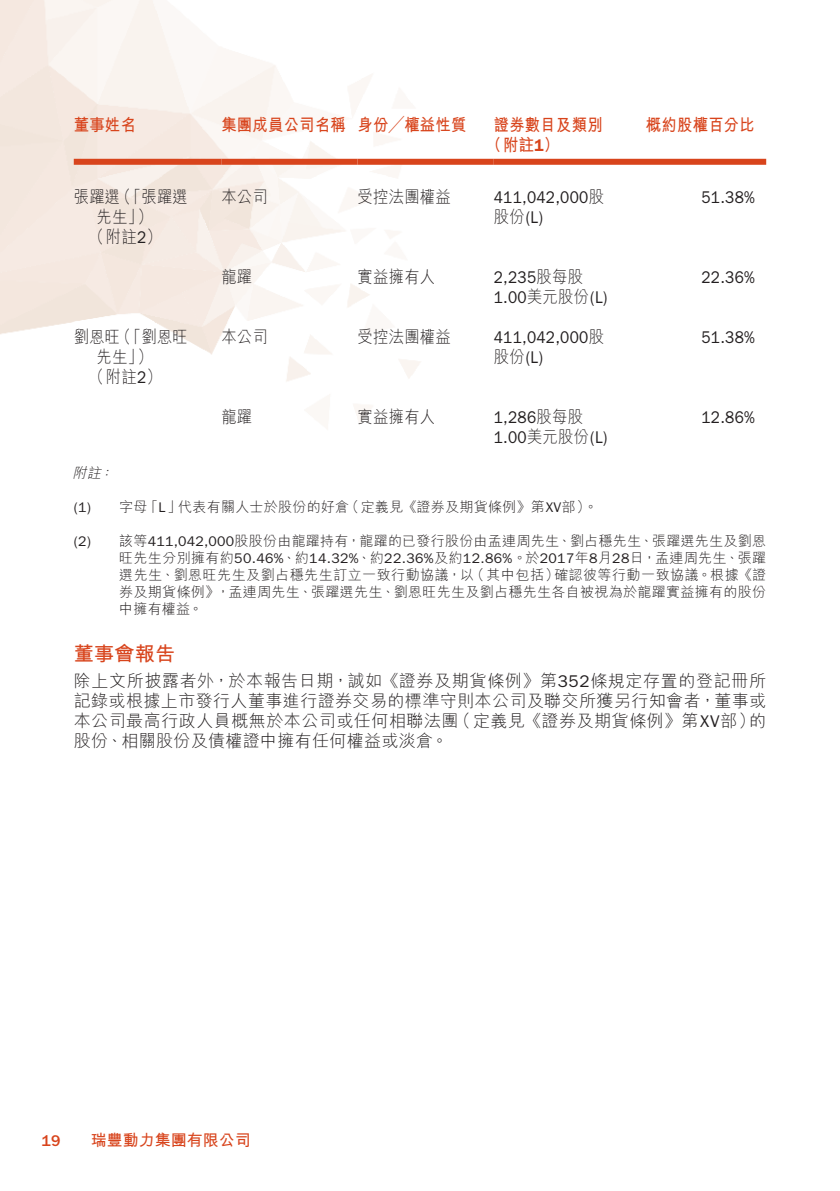
<style>
.page{position:relative;width:840px;height:1191px;background:#fff}
.page>*{position:absolute;margin:0;border:0;box-sizing:border-box;transform-origin:0 0}
.t1{font:700 20px "M Hei HK";letter-spacing:.02em;color:#d8441c}
.t2{font:300 17px/20px "M Hei HK";letter-spacing:.025em;color:#231f20;text-align:right}
.t3{font:17px "ITC Franklin Gothic Std";letter-spacing:.02em;color:#231f20;scale:.9 1}
.t4{font:300 17px "M Hei HK";letter-spacing:.025em;color:#231f20;scale:.9 1}
.t5{font:700 17px "M Hei HK";letter-spacing:.02em;color:#d8441c;scale:.9 1}
.t6{font:700 16px "M Hei HK";color:#d8441c}
.t7{font:500 16px "ITC Franklin Gothic Std";color:#d8441c}
.t8{font:300 14px/17px "M Hei HK";letter-spacing:.025em;color:#231f20}
.t9{font:14px "ITC Franklin Gothic Std";letter-spacing:.025em;color:#231f20}
.t10{font:italic 300 14px "M Hei HK";color:#231f20}
.s1{font-family:"ITC Franklin Gothic Std";font-weight:600}
.s2{font-family:"ITC Franklin Gothic Std";font-weight:400}
.s3{font-family:"M Hei HK";font-weight:300}
</style>
<div class="page">
<img style="left:0;top:0;width:767px;height:424px">
<div style="left:74px;top:159px;width:147px;height:6px;background:#d8441c"></div>
<div style="left:221px;top:159px;width:136px;height:6px;background:#d8441c"></div>
<div style="left:357px;top:159px;width:136px;height:6px;background:#d8441c"></div>
<div style="left:493px;top:159px;width:136px;height:6px;background:#d8441c"></div>
<div style="left:629px;top:159px;width:136px;height:6px;background:#d8441c"></div>
<p class="t5" style="left:74px;top:113px;width:70px">董事姓名</p>
<p class="t5" style="left:221px;top:113px;width:140px">集團成員公司名稱</p>
<p class="t5" style="left:357px;top:113px;width:122px">身份╱權益性質</p>
<p class="t5" style="left:493px;top:113px;width:122px">證券數目及類別</p>
<p class="t5" style="left:486px;top:133px;width:83px">（附註 (<span class="s1">1</span></p>
<p class="t4" style="left:116px;top:184px;width:81px">（「張躍選</p>
<p class="t4" style="left:74px;top:184px;width:53px">張躍選</p>
<p class="t4" style="left:96px;top:204px;width:64px">先生 (「</p>
<p class="t4" style="left:89px;top:224px;width:83px">（附註 (<span class="s2">2</span></p>
<p class="t4" style="left:221px;top:184px;width:53px">本公司</p>
<p class="t4" style="left:357px;top:184px;width:105px">受控法團權益</p>
<p class="t3" style="left:493px;top:187px;width:124px">411,042,000<span class="s3">股</span></p>
<p class="t3" style="left:493px;top:207px;width:56px"><span class="s3">股份</span> (L(</p>
<p class="t4" style="left:221px;top:264px;width:36px">龍躍</p>
<p class="t4" style="left:357px;top:264px;width:88px">實益擁有人</p>
<p class="t3" style="left:493px;top:267px;width:101px">2,235<span class="s3">股每股</span></p>
<p class="t3" style="left:493px;top:287px;width:128px">1.00<span class="s3">美元股份</span> (L(</p>
<p class="t4" style="left:116px;top:324px;width:81px">（「劉恩旺</p>
<p class="t4" style="left:74px;top:324px;width:53px">劉恩旺</p>
<p class="t4" style="left:96px;top:344px;width:64px">先生 (「</p>
<p class="t4" style="left:89px;top:364px;width:83px">（附註 (<span class="s2">2</span></p>
<p class="t4" style="left:221px;top:324px;width:53px">本公司</p>
<p class="t4" style="left:357px;top:324px;width:105px">受控法團權益</p>
<p class="t3" style="left:493px;top:327px;width:124px">411,042,000<span class="s3">股</span></p>
<p class="t3" style="left:493px;top:347px;width:56px"><span class="s3">股份</span> (L(</p>
<p class="t4" style="left:221px;top:404px;width:36px">龍躍</p>
<p class="t4" style="left:357px;top:404px;width:88px">實益擁有人</p>
<p class="t3" style="left:493px;top:407px;width:101px">1,286<span class="s3">股每股</span></p>
<p class="t3" style="left:493px;top:427px;width:128px">1.00<span class="s3">美元股份</span> (L(</p>
<p class="t10" style="left:72px;top:462px;width:34px">附註</p>
<p class="t10" style="left:99px;top:462px;width:20px">：</p>
<p class="t9" style="left:74px;top:499px;width:19px">1( )</p>
<p class="t8" style="left:345px;top:497px;width:254px">（定義見《證券及期貨條例》第<span class="s2">XV</span>部。(</p>
<p class="t8" style="left:119px;top:497px;width:30px">字母</p>
<p class="t8" style="left:178px;top:497px;width:172px">代表有關人士於股份的好倉</p>
<p class="t8" style="left:144px;top:497px;width:39px">「<span class="s2">L</span>」</p>
<p class="t5" style="left:645px;top:113px;width:122px">概約股權百分比</p>
<p class="t3" style="left:701px;top:187px;width:61px">51.38%</p>
<p class="t3" style="left:701px;top:267px;width:61px">22.36%</p>
<p class="t3" style="left:701px;top:327px;width:61px">51.38%</p>
<p class="t3" style="left:701px;top:407px;width:61px">12.86%</p>
<p class="t9" style="left:74px;top:533px;width:19px">2( )</p>
<p class="t8" style="left:119px;top:531px;width:648px">該等<span class="s2">411,042,000</span>股股份由龍躍持有，龍躍的已發行股份由孟連周先生、劉占穩先生、張躍選先生及劉恩</p>
<p class="t9" style="left:119px;top:550px;width:648px"><span class="s3">旺先生分別擁有約</span>50.46%<span class="s3">、約</span>14.32%<span class="s3">、約</span>22.36%<span class="s3">及約</span>12.86%<span class="s3">。於</span>2017<span class="s3">年</span>8<span class="s3">月</span>28<span class="s3">日，孟連周先生、張躍</span></p>
<p class="t8" style="left:554px;top:565px;width:213px">確認彼等行動一致協議。根據《證</p>
<p class="t8" style="left:470px;top:565px;width:90px">（其中包括）</p>
<p class="t8" style="left:216px;top:565px;width:551px;text-indent:-97px">選先生、劉恩旺先生及劉占穩先生訂立一致行動協議，以<br>，孟連周先生、張躍選先生、劉恩旺先生及劉占穩先生各自被視為於龍躍實益擁有的股份</p>
<p class="t8" style="left:119px;top:582px;width:101px">券及期貨條例》中擁有權益。</p>
<h1 class="t1" style="left:74px;top:639px;width:103px">董事會報告</h1>
<p class="t2" style="left:74px;top:670px;width:693px">除上文所披露者外，於本報告日期，誠如《證券及期貨條例》第<span class="s2">352</span>條規定存置的登記冊所記錄或根據上市發行人董事進行證券交易的標準守則本公司及聯交所獲另行知會者，董事或的</p>
<p class="t2" style="left:74px;top:710px;width:386px;text-align:left">本公司最高行政人員概無於本公司或任何相聯法團股份、相關股份及債權證中擁有任何權益或淡倉。</p>
<p class="t2" style="left:453px;top:710px;width:303px">（定義見《證券及期貨條例》第<span class="s2">XV</span>部）</p>
<p class="t7" style="left:41px;top:1131px;width:21px">19</p>
<p class="t6" style="left:91px;top:1128px;width:161px">瑞豐動力集團有限公司</p>
</div>
